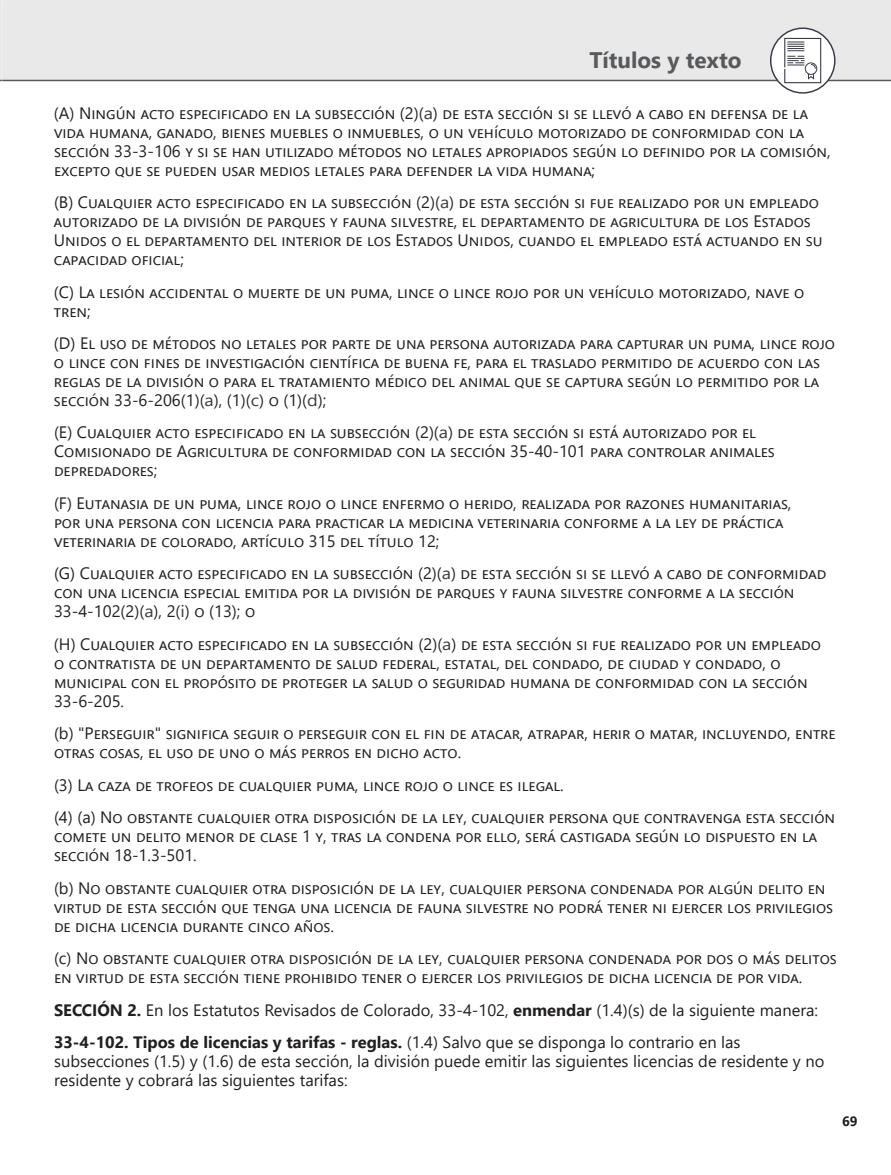
<style>
.page{position:relative;width:891px;height:1175px;background:#fff}
.page>*{position:absolute;margin:0;border:0;box-sizing:border-box;transform-origin:0 0}
.t1{font:700 22.5px "Segoe UI";color:#58595b}
.t2{font:16.5px/19px "Segoe UI";color:#231f20}
.t3{font:700 13.5px "Segoe UI";color:#231f20}
.s1{color:#3f3f3f}
.s2{font-weight:700}
</style>
<div class="page">
<svg style="left:0;top:0;width:1px;height:81px"></svg>
<div style="left:1px;top:0;width:890px;height:81px;background:#e9e9ea"></div>
<div style="left:771px;top:28px;width:64px;height:65px;background:#fff;border-radius:50%"></div>
<div style="left:770px;top:27px;width:66px;height:67px;border:1px solid #383b47;border-radius:50%"></div>
<svg style="left:784px;top:37px;width:38px;height:47px"></svg>
<h1 class="t1" style="left:589px;top:39px;width:153px">Títulos y texto</h1>
<p class="t2" style="left:54px;top:102px;width:778px">(A) Ningún acto especificado en la subsección (2)(<span class="s1">a</span>) de esta sección si se llevó a cabo en defensa de la vida humana, ganado, bienes muebles o inmuebles, o un vehículo motorizado de conformidad con la sección 33-3-106 y si se han utilizado métodos no letales apropiados según lo definido por la comisión, excepto que se pueden usar medios letales para defender la vida humana;</p>
<p class="t2" style="left:54px;top:191px;width:770px">(B) Cualquier acto especificado en la subsección (2)(<span class="s1">a</span>) de esta sección si fue realizado por un empleado autorizado de la división de parques y fauna silvestre, el departamento de agricultura de los Estados Unidos o el departamento del interior de los Estados Unidos, cuando el empleado está actuando en su capacidad oficial;</p>
<p class="t2" style="left:54px;top:281px;width:752px">(C) La lesión accidental o muerte de un puma, lince o lince rojo por un vehículo motorizado, nave o tren;</p>
<p class="t2" style="left:54px;top:332px;width:783px">(D) El uso de métodos no letales por parte de una persona autorizada para capturar un puma, lince rojo o lince con fines de investigación científica de buena fe, para el traslado permitido de acuerdo con las reglas de la división o para el tratamiento médico del animal que se captura según lo permitido por la sección 33-6-206(1)(<span class="s1">a</span>), (1)(<span class="s1">c</span>) o (1)(<span class="s1">d</span>);</p>
<p class="t2" style="left:54px;top:421px;width:722px">(E) Cualquier acto especificado en la subsección (2)(<span class="s1">a</span>) de esta sección si está autorizado por el<br>Comisionado de Agricultura de conformidad con la sección 35-40-101 para controlar animales depredadores;</p>
<p class="t2" style="left:54px;top:492px;width:739px">(F) Eutanasia de un puma, lince rojo o lince enfermo o herido, realizada por razones humanitarias, por una persona con licencia para practicar la medicina veterinaria conforme a la ley de práctica veterinaria de colorado, artículo 315 del título 12;</p>
<p class="t2" style="left:54px;top:562px;width:774px">(G) Cualquier acto especificado en la subsección (2)(<span class="s1">a</span>) de esta sección si se llevó a cabo de conformidad con una licencia especial emitida por la división de parques y fauna silvestre conforme a la sección<br>33-4-102(2)(<span class="s1">a</span>), 2(<span class="s1">i</span>) o (13); o</p>
<p class="t2" style="left:54px;top:633px;width:769px">(H) Cualquier acto especificado en la subsección (2)(<span class="s1">a</span>) de esta sección si fue realizado por un empleado o contratista de un departamento de salud federal, estatal, del condado, de ciudad y condado, o municipal con el propósito de proteger la salud o seguridad humana de conformidad con la sección 33-6-205.</p>
<p class="t2" style="left:54px;top:722px;width:783px">(b) "Perseguir" significa seguir o perseguir con el fin de atacar, atrapar, herir o matar, incluyendo, entre otras cosas, el uso de uno o más perros en dicho acto.</p>
<p class="t2" style="left:54px;top:774px;width:511px">(3) La caza de trofeos de cualquier puma, lince rojo o lince es ilegal.</p>
<p class="t2" style="left:54px;top:806px;width:783px">(4) (a) No obstante cualquier otra disposición de la ley, cualquier persona que contravenga esta sección comete un delito menor de clase 1 y, tras la condena por ello, será castigada según lo dispuesto en la sección 18-1.3-501.</p>
<p class="t2" style="left:54px;top:876px;width:781px">(b) No obstante cualquier otra disposición de la ley, cualquier persona condenada por algún delito en virtud de esta sección que tenga una licencia de fauna silvestre no podrá tener ni ejercer los privilegios de dicha licencia durante cinco años.</p>
<p class="t2" style="left:54px;top:947px;width:784px">(c) No obstante cualquier otra disposición de la ley, cualquier persona condenada por dos o más delitos en virtud de esta sección tiene prohibido tener o ejercer los privilegios de dicha licencia de por vida.</p>
<p class="t2" style="left:54px;top:998px;width:766px"><span class="s2">SECCIÓN 2.</span> En los Estatutos Revisados de Colorado, 33-4-102, <span class="s2">enmendar</span> (1.4)(s) de la siguiente manera:</p>
<p class="t2" style="left:54px;top:1031px;width:772px"><span class="s2">33-4-102. Tipos de licencias y tarifas - reglas.</span> (1.4) Salvo que se disponga lo contrario en las subsecciones (1.5) y (1.6) de esta sección, la división puede emitir las siguientes licencias de residente y no residente y cobrará las siguientes tarifas:</p>
<p class="t3" style="left:842px;top:1108px;width:17px">69</p>
</div>
